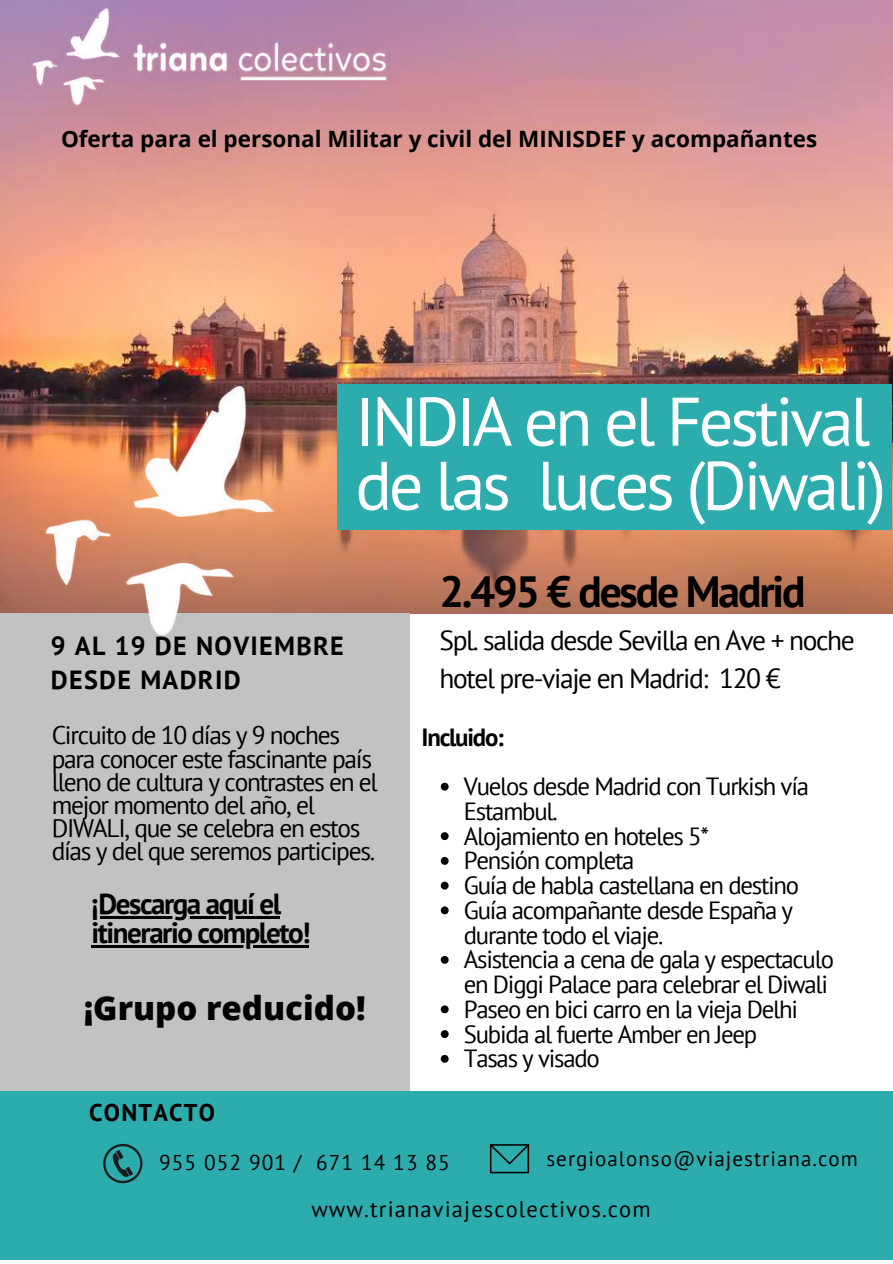
<style>
.page{position:relative;width:893px;height:1264px;background:#fff}
.page>*{position:absolute;margin:0;border:0;box-sizing:border-box;transform-origin:0 0}
.t1{font:68.4px/64.1px "PT Sans";letter-spacing:-.05em;color:#fff}
.t2{font:700 43.65px "PT Sans";letter-spacing:-.05em;color:#000}
.t3{font:800 33px "Open Sans";color:#000}
.t4{font:700 29.1px/29.2px "PT Sans";letter-spacing:-.05em;color:#000}
.t5{font:27.45px/37.5px "PT Sans";letter-spacing:-.05em;color:#000}
.t6{font:700 26.1px/33.8px "PT Sans";letter-spacing:.05em;color:#000}
.t7{font:25.35px/23.1px "PT Sans";letter-spacing:-.05em;color:#000}
.t8{font:24.75px/24.8px "PT Sans";letter-spacing:-.05em;color:#000}
.t9{font:700 24.75px "PT Sans";letter-spacing:-.05em;color:#000}
.t10{font:700 24.15px "PT Sans";letter-spacing:.05em;color:#000}
.t11{font:700 22.5px "Open Sans";color:#000}
.t12{font:22.5px "PT Sans";letter-spacing:.05em;color:#000}
.t13{font:21.3px "PT Sans";letter-spacing:.05em;color:#000}
.t14{font:21px "PT Sans";letter-spacing:.05em;color:#000}
</style>
<div class="page">
<img style="left:0;top:0;width:892px;height:613px">
<div style="left:0;top:613px;width:409px;height:481px;background:#c0c2c3"></div>
<div style="left:0;top:1091px;width:892px;height:168px;background:#2dacad"></div>
<div style="left:338px;top:385px;width:554px;height:144px;background:#2dacad"></div>
<svg style="left:103px;top:1143px;width:39px;height:40px"></svg>
<svg style="left:490px;top:1144px;width:39px;height:29px"></svg>
<img style="left:34px;top:377px;width:251px;height:260px">
<img style="left:0;top:0;width:420px;height:114px">
<svg style="left:441px;top:782px;width:7px;height:8px"></svg>
<svg style="left:441px;top:832px;width:7px;height:8px"></svg>
<svg style="left:441px;top:857px;width:7px;height:7px"></svg>
<svg style="left:441px;top:881px;width:7px;height:8px"></svg>
<svg style="left:441px;top:906px;width:7px;height:8px"></svg>
<svg style="left:441px;top:955px;width:7px;height:8px"></svg>
<svg style="left:441px;top:1005px;width:7px;height:8px"></svg>
<svg style="left:441px;top:1030px;width:7px;height:8px"></svg>
<svg style="left:441px;top:1054px;width:7px;height:8px"></svg>
<hr style="left:91px;top:916px;width:189px;height:2px;background:#000">
<hr style="left:91px;top:945px;width:218px;height:2px;background:#000">
<p class="t11" style="left:61px;top:123px;width:757px">Oferta para el personal Militar y civil del MINISDEF y acompañantes</p>
<h1 class="t1" style="left:355px;top:388px;width:532px">INDIA en el Festival de las luces (Diwali)</h1>
<p class="t6" style="left:51px;top:628px;width:294px">9 AL 19 DE NOVIEMBRE<br>DESDE MADRID</p>
<h2 class="t2" style="left:439px;top:563px;width:367px">2.495 € desde Madrid</h2>
<p class="t5" style="left:439px;top:621px;width:417px">Spl. salida desde Sevilla en Ave + noche hotel pre-viaje en Madrid: 120 €</p>
<p class="t7" style="left:52px;top:723px;width:328px">Circuito de 10 días y 9 noches para conocer este fascinante país lleno de cultura y contrastes en el mejor momento del año, el<br>DIWALI, que se celebra en estos días y del que seremos participes.</p>
<p class="t4" style="left:91px;top:888px;width:221px">¡Descarga aquí el itinerario completo!</p>
<h3 class="t3" style="left:84px;top:984px;width:283px">¡Grupo reducido!</h3>
<p class="t10" style="left:89px;top:1096px;width:127px">CONTACTO</p>
<p class="t9" style="left:421px;top:720px;width:84px">Incluido:</p>
<p class="t8" style="left:464px;top:773px;width:371px">Vuelos desde Madrid con Turkish vía<br>Estambul.<br>Alojamiento en hoteles 5*<br>Pensión completa<br>Guía de habla castellana en destino<br>Guía acompañante desde España y durante todo el viaje.<br>Asistencia a cena de gala y espectaculo en Diggi Palace para celebrar el Diwali<br>Paseo en bici carro en la vieja Delhi<br>Subida al fuerte Amber en Jeep<br>Tasas y visado</p>
<p class="t13" style="left:159px;top:1148px;width:292px">955 052 901 / 671 14 13 85</p>
<p class="t14" style="left:546px;top:1144px;width:313px">sergioalonso@viajestriana.com</p>
<p class="t12" style="left:311px;top:1194px;width:341px">www.trianaviajescolectivos.com</p>
</div>
